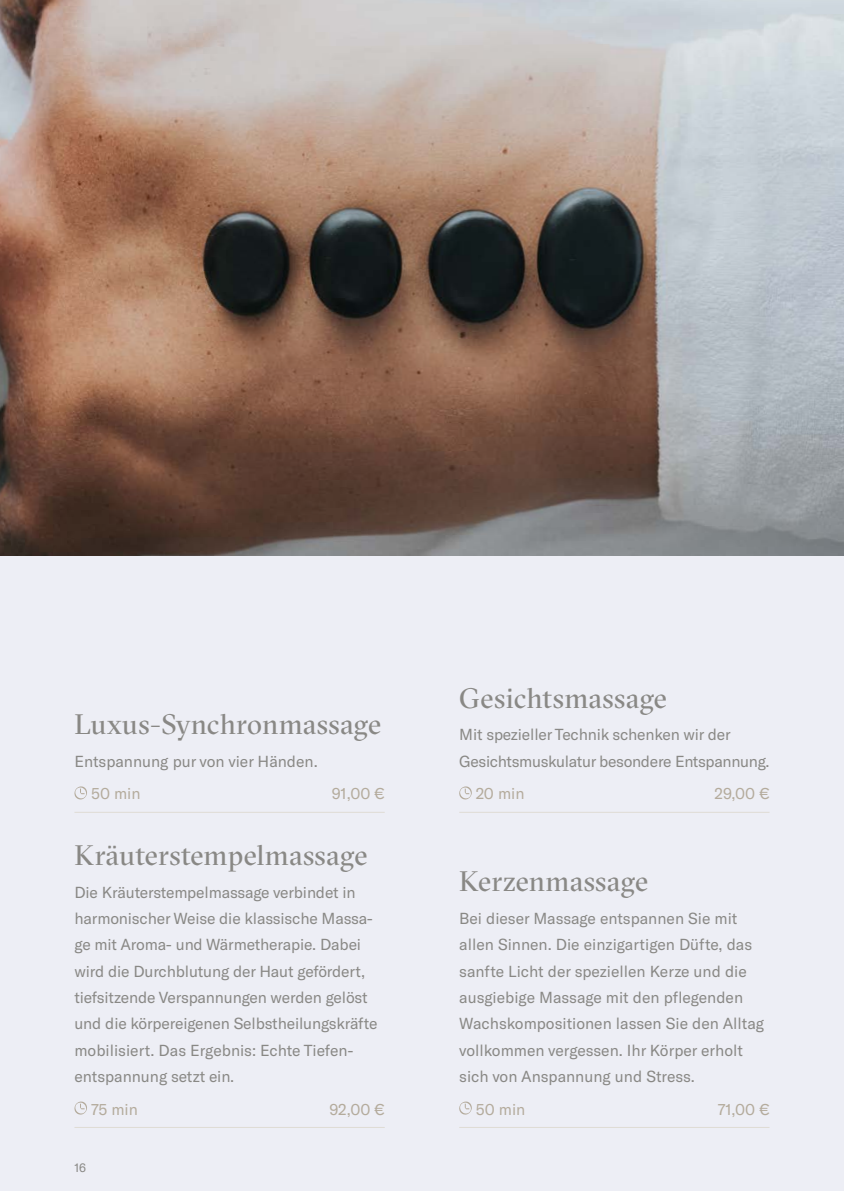
<style>
.page{position:relative;width:844px;height:1191px;background:#fff}
.page>*{position:absolute;margin:0;border:0;box-sizing:border-box;transform-origin:0 0}
.t1{font:28px "GT Sectra Fine";letter-spacing:.01em;color:#898885}
.t2{font:15.75px/26.2px "GT America";letter-spacing:-.01em;color:#898885}
.t3{font:15.75px "GT America";color:#b4ab9c}
.t4{font:12.25px "GT America";color:#898885}
</style>
<div class="page">
<div style="left:0;top:0;width:843px;height:1191px;background:#edeef5"></div>
<img style="left:0;top:0;width:843px;height:555px">
<hr style="left:74px;top:812px;width:310px;height:1px;background:#dfdbd4">
<svg style="left:74px;top:786px;width:13px;height:14px"></svg>
<hr style="left:459px;top:812px;width:310px;height:1px;background:#dfdbd4">
<svg style="left:459px;top:786px;width:12px;height:14px"></svg>
<hr style="left:74px;top:1127px;width:310px;height:1px;background:#dfdbd4">
<svg style="left:74px;top:1101px;width:13px;height:14px"></svg>
<hr style="left:459px;top:1127px;width:310px;height:1px;background:#dfdbd4">
<svg style="left:459px;top:1101px;width:12px;height:14px"></svg>
<h1 class="t1" style="left:74px;top:706px;width:308px">Luxus-Synchronmassage</h1>
<p class="t2" style="left:74px;top:748px;width:245px">Entspannung pur von vier Händen.</p>
<h1 class="t1" style="left:459px;top:680px;width:209px">Gesichtsmassage</h1>
<p class="t2" style="left:459px;top:721px;width:312px">Mit spezieller Technik schenken wir der<br>Gesichtsmuskulatur besondere Entspannung.</p>
<p class="t3" style="left:91px;top:784px;width:51px">50 min</p>
<p class="t3" style="left:331px;top:784px;width:55px">91,00 €</p>
<p class="t3" style="left:476px;top:784px;width:50px">20 min</p>
<p class="t3" style="left:714px;top:784px;width:57px">29,00 €</p>
<h1 class="t1" style="left:74px;top:838px;width:294px">Kräuterstempelmassage</h1>
<p class="t2" style="left:74px;top:879px;width:304px">Die Kräuterstempelmassage verbindet in harmonischer Weise die klassische Massa&shy;ge mit Aroma- und Wärmetherapie. Dabei wird die Durchblutung der Haut gefördert, tiefsitzende Verspannungen werden gelöst und die körpereigenen Selbstheilungskräfte mobilisiert. Das Ergebnis: Echte Tiefen&shy;entspannung setzt ein.</p>
<h1 class="t1" style="left:459px;top:864px;width:190px">Kerzenmassage</h1>
<p class="t2" style="left:459px;top:905px;width:306px">Bei dieser Massage entspannen Sie mit allen Sinnen. Die einzigartigen Düfte, das sanfte Licht der speziellen Kerze und die ausgiebige Massage mit den pflegenden Wachskompositionen lassen Sie den Alltag vollkommen vergessen. Ihr Körper erholt sich von Anspannung und Stress.</p>
<p class="t3" style="left:91px;top:1099px;width:48px">75 min</p>
<p class="t3" style="left:329px;top:1099px;width:57px">92,00 €</p>
<p class="t3" style="left:476px;top:1099px;width:51px">50 min</p>
<p class="t3" style="left:717px;top:1099px;width:53px">71,00 €</p>
<p class="t4" style="left:74px;top:1160px;width:13px">16</p>
</div>
